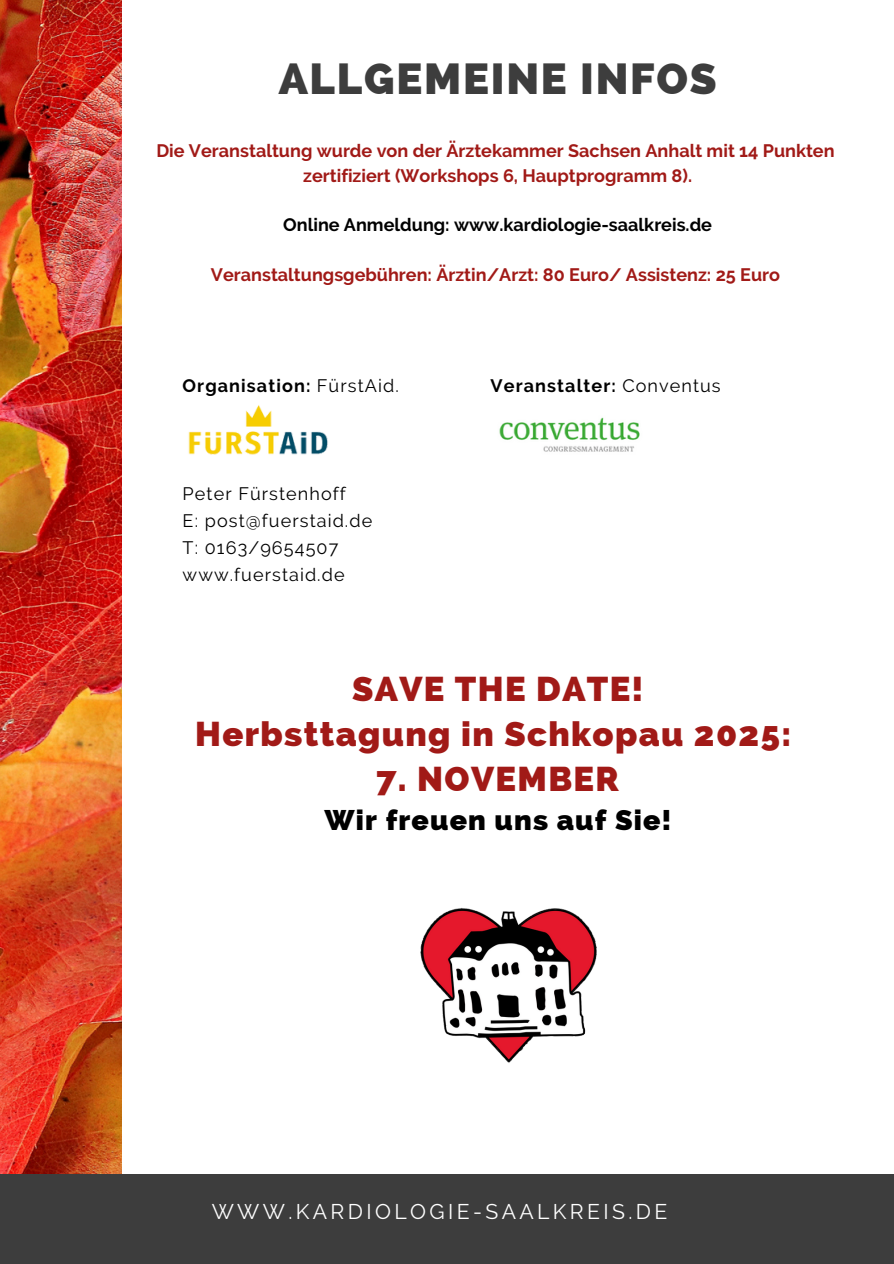
<style>
.page{position:relative;width:894px;height:1264px;background:#fff}
.page>*{position:absolute;margin:0;border:0;box-sizing:border-box;transform-origin:0 0}
.t1{font:800 43.5px "Raleway";letter-spacing:.04em;color:#3d3d3d}
.t2{font:800 34.5px/45px "Raleway";letter-spacing:.04em;color:#a11a17;text-align:center}
.t3{font:800 28.5px "Raleway";letter-spacing:.04em;color:#000}
.t4{font:21.15px "Raleway";letter-spacing:.16em;color:#fff}
.t5{font:700 18px/24.8px "Raleway";color:#a11a17;text-align:center}
.t6{font:18px/27px "Raleway";letter-spacing:.06em;color:#000}
.t7{font:700 18px "Raleway";letter-spacing:.06em;color:#000}
.t8{font:700 18px "Raleway";color:#000}
.s1{font-weight:400}
</style>
<div class="page">
<img style="left:0;top:0;width:121px;height:1174px">
<div style="left:0;top:1174px;width:893px;height:89px;background:#3d3d3d"></div>
<img style="left:188px;top:405px;width:140px;height:50px">
<img style="left:499px;top:417px;width:141px;height:35px">
<img style="left:420px;top:908px;width:177px;height:155px">
<h1 class="t1" style="left:278px;top:53px;width:439px">ALLGEMEINE INFOS</h1>
<p class="t5" style="left:156px;top:138px;width:679px">Die Veranstaltung wurde von der Ärztekammer Sachsen Anhalt mit 14 Punkten zertifiziert (Workshops 6, Hauptprogramm 8).</p>
<p class="t8" style="left:283px;top:214px;width:430px">Online Anmeldung: www.kardiologie-saalkreis.de</p>
<p class="t5" style="left:211px;top:262px;width:570px">Veranstaltungsgebühren: Ärztin/Arzt: 80 Euro/ Assistenz: 25 Euro</p>
<p class="t7" style="left:182px;top:375px;width:217px">Organisation: <span class="s1">FürstAid.</span></p>
<p class="t7" style="left:490px;top:375px;width:231px">Veranstalter: <span class="s1">Conventus</span></p>
<p class="t6" style="left:182px;top:480px;width:191px">Peter Fürstenhoff<br>E: post@fuerstaid.de<br>T: 0163/9654507 www.fuerstaid.de</p>
<h2 class="t2" style="left:195px;top:666px;width:597px">SAVE THE DATE!<br>Herbsttagung in Schkopau 2025:</h2>
<h2 class="t2" style="left:376px;top:756px;width:245px">7. NOVEMBER</h2>
<h3 class="t3" style="left:324px;top:803px;width:348px">Wir freuen uns auf Sie!</h3>
<p class="t4" style="left:212px;top:1199px;width:457px">WWW.KARDIOLOGIE-SAALKREIS.DE</p>
</div>
